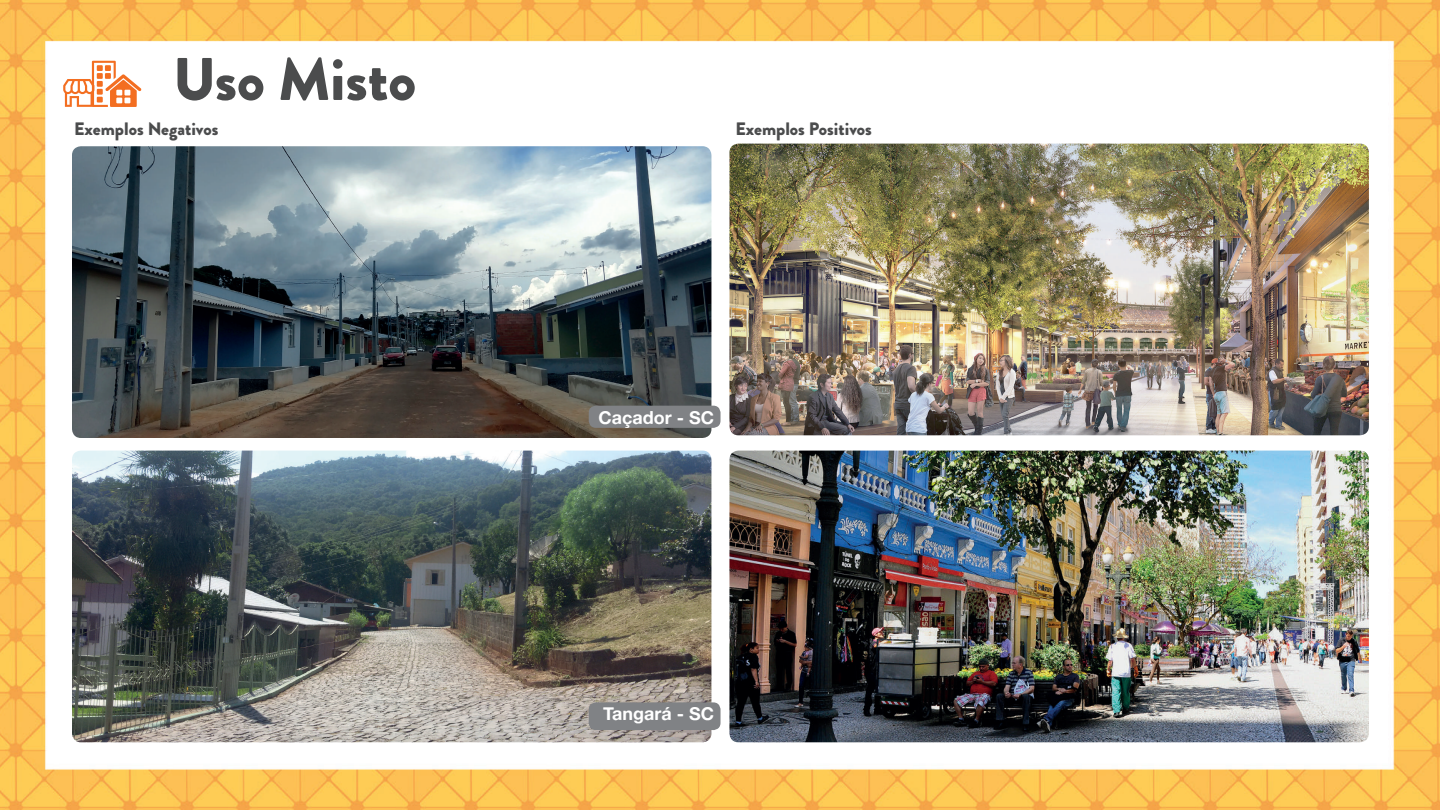
<style>
.page{position:relative;width:1440px;height:810px;background:#fff}
.page>*{position:absolute;margin:0;border:0;box-sizing:border-box;transform-origin:0 0}
.t1{font:900 60px "Brandon Grotesque";color:#4b4c4d}
.t2{font:900 18px "Brandon Grotesque";color:#4b4c4d}
.t3{font:18px "Alte Haas Grotesk Bold";color:#fff}
</style>
<div class="page">
<img style="left:0;top:0;width:1440px;height:810px">
<div style="left:678px;top:146px;width:84px;height:49px;background:#fff"></div>
<img style="left:72px;top:146px;width:639px;height:292px">
<img style="left:72px;top:451px;width:639px;height:291px">
<img style="left:729px;top:451px;width:640px;height:291px">
<img style="left:729px;top:144px;width:640px;height:291px">
<div style="left:589px;top:702px;width:132px;height:28px;background:#808285;border-radius:7px"></div>
<div style="left:589px;top:406px;width:132px;height:22px;background:#808285;border-radius:7px"></div>
<svg style="left:63px;top:61px;width:78px;height:46px"></svg>
<h1 class="t1" style="left:173px;top:37px;width:245px">Uso Misto</h1>
<p class="t2" style="left:74px;top:116px;width:146px">Exemplos Negativos</p>
<p class="t2" style="left:736px;top:116px;width:138px">Exemplos Positivos</p>
<p class="t3" style="left:598px;top:406px;width:117px">Caçador - SC</p>
<p class="t3" style="left:603px;top:703px;width:113px">Tangará - SC</p>
</div>
